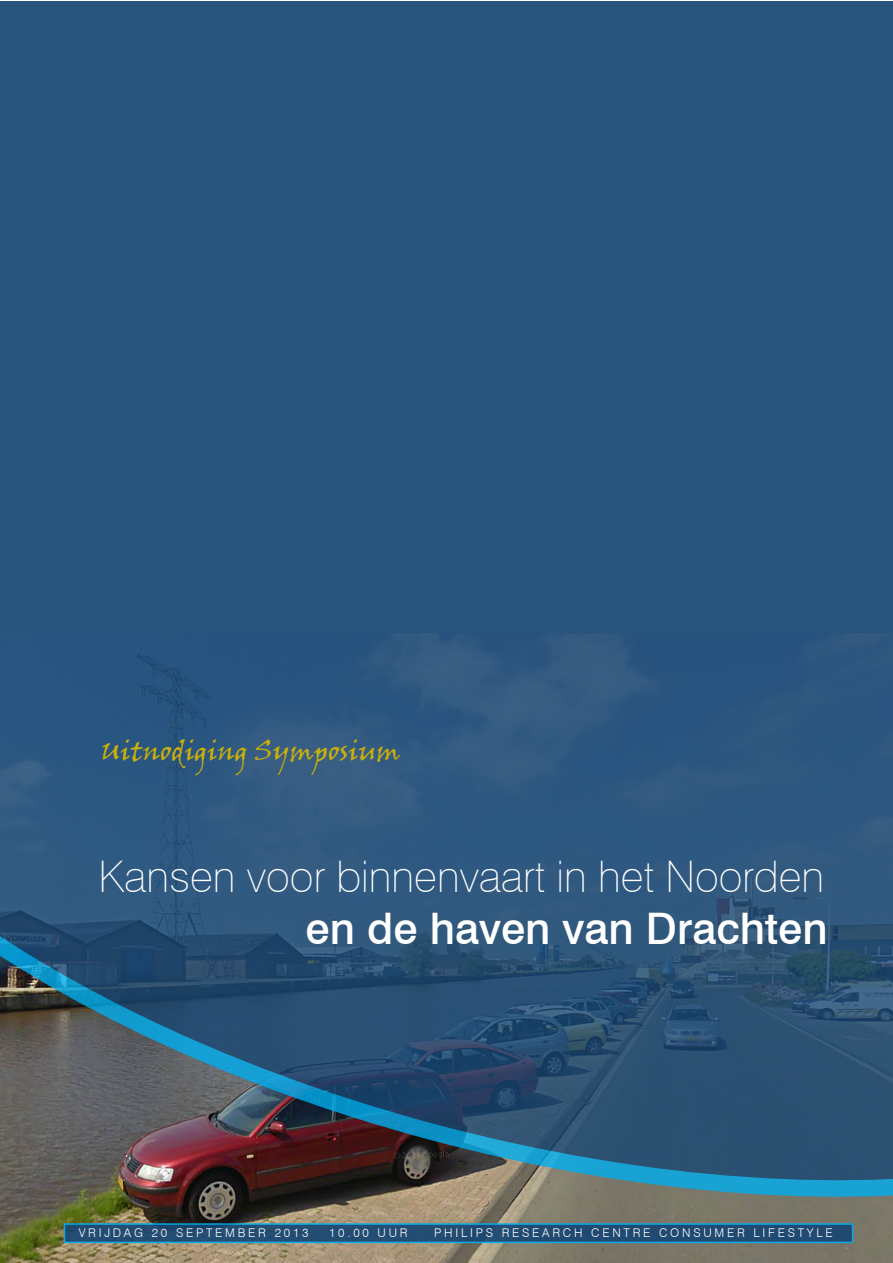
<style>
.page{position:relative;width:893px;height:1263px;background:#fff}
.page>*{position:absolute;margin:0;border:0;box-sizing:border-box;transform-origin:0 0}
.t1{font:100 43.5px "Swiss 721 BT";color:#fff}
.t2{font:500 43.5px "Swiss 721 BT";color:#fff}
.t3{font:27px "Viner Hand ITC";color:#cab00a}
.t4{font:300 12px "Swiss 721 BT";letter-spacing:.23em;color:#fff}
</style>
<div class="page">
<img style="left:0;top:1248px;width:893px;height:15px">
<svg style="left:0;top:632px;width:893px;height:616px;background:#355775"></svg>
<div style="left:0;top:1px;width:893px;height:631px;background:#27537c"></div>
<p class="t3" style="left:101px;top:733px;width:301px">Uitnodiging Symposium</p>
<p class="t1" style="left:98px;top:850px;width:727px">Kansen voor binnenvaart in het Noorden</p>
<p class="t2" style="left:306px;top:902px;width:523px">en de haven van Drachten</p>
<p class="t4" style="left:79px;top:1225px;width:231px">VRIJDAG 20 SEPTEMBER 2013</p>
<p class="t4" style="left:329px;top:1225px;width:80px">10.00 UUR</p>
<p class="t4" style="left:434px;top:1225px;width:400px">PHILIPS RESEARCH CENTRE CONSUMER LIFESTYLE</p>
</div>
